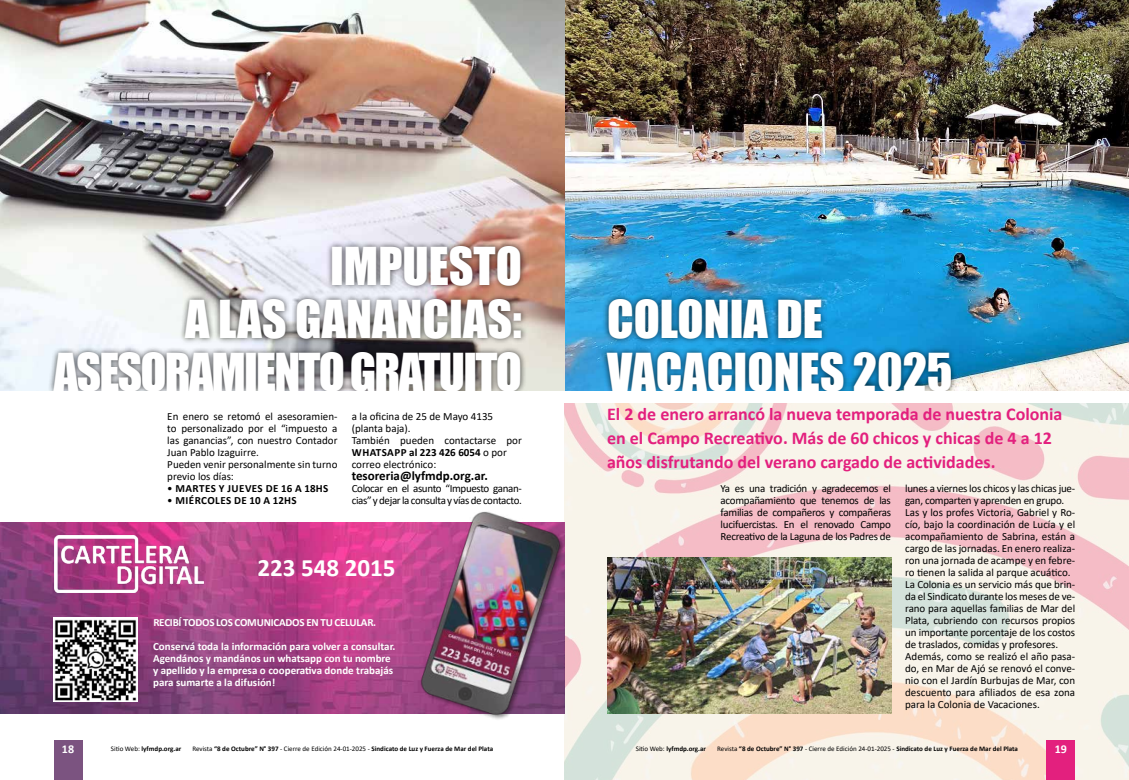
<style>
.page{position:relative;width:1129px;height:780px;background:#fff}
.page>*{position:absolute;margin:0;border:0;box-sizing:border-box;transform-origin:0 0}
.t1{font:48px/53px "Impact";letter-spacing:-.04em;color:#fff;text-align:right}
.t2{font:48px/53px "Impact";color:#fff}
.t3{font:700 25px "Calibri";color:#fff}
.t4{font:700 18px/24px "Calibri";color:#e3207e}
.t5{font:700 13px "Calibri";color:#000}
.t6{font:700 12px "Calibri";color:#fff}
.t7{font:11px/12px "Calibri";letter-spacing:-.01em;color:#000}
.t8{font:700 11px/12px "Calibri";letter-spacing:-.005em;color:#fff}
.t9{font:11px/12px "Calibri";letter-spacing:-.03em;color:#000}
.t10{font:700 11px "Calibri";letter-spacing:.04em;color:#000}
.t11{font:700 7px "Calibri";color:#000}
.s1{font-weight:400}
.s2{font-weight:700}
</style>
<div class="page">
<img style="left:564px;top:0;width:564px;height:780px">
<div style="left:600px;top:293px;width:357px;height:104px;background:#000;opacity:.75"></div>
<div style="left:564px;top:390px;width:564px;height:12px;background:#fff"></div>
<div style="left:1046px;top:740px;width:28px;height:40px;background:#e3207e"></div>
<div style="left:54px;top:740px;width:28px;height:40px;background:#7b5380"></div>
<img style="left:0;top:0;width:564px;height:390px">
<div style="left:47px;top:240px;width:480px;height:157px;background:#000;opacity:.75"></div>
<img style="left:607px;top:558px;width:283px;height:155px">
<div style="left:0;top:390px;width:564px;height:12px;background:#fff"></div>
<img style="left:0;top:522px;width:411px;height:191px">
<img style="left:54px;top:536px;width:149px;height:56px">
<img style="left:411px;top:511px;width:153px;height:209px">
<img style="left:54px;top:617px;width:83px;height:84px">
<h1 class="t1" style="left:54px;top:238px;width:469px">IMPUESTO<br>A LAS GANANCIAS:<br>ASESORAMIENTO GRATUITO</h1>
<p class="t7" style="left:167px;top:410px;width:172px">En enero se retomó el asesoramien&shy;to personalizado por el “impuesto a las ganancias”, con nuestro Contador<br>Juan Pablo Izaguirre.<br>Pueden venir personalmente sin turno previo los días:</p>
<p class="t10" style="left:167px;top:481px;width:162px"><span class="s1">•</span> MARTES Y JUEVES DE 16 A 18HS</p>
<p class="t10" style="left:167px;top:493px;width:131px"><span class="s1">•</span> MIÉRCOLES DE 10 A 12HS</p>
<p class="t7" style="left:351px;top:410px;width:172px">a la oficina de 25 de Mayo 4135 (planta baja).<br>También pueden contactarse por<br><span class="s2">WHATSAPP al 223 426 6054</span> o por correo electrónico:</p>
<p class="t5" style="left:351px;top:466px;width:137px">tesoreria@lyfmdp.org.ar.</p>
<p class="t9" style="left:351px;top:482px;width:172px">Colocar en el asunto “Impuesto ganan&shy;cias” y dejar la consulta y vías de contacto.</p>
<h2 class="t3" style="left:257px;top:550px;width:140px">223 548 2015</h2>
<p class="t8" style="left:153px;top:610px;width:244px;line-height:24px">RECIBÍ TODOS LOS COMUNICADOS EN TU CELULAR.<br>Conservá toda la información para volver a consultar.</p>
<p class="t8" style="left:153px;top:652px;width:241px">Agendános y mandános un whatsapp con tu nombre y apellido y la empresa o cooperativa donde trabajás para sumarte a la difusión!</p>
<h1 class="t2" style="left:607px;top:291px;width:347px">COLONIA DE<br>VACACIONES 2025</h1>
<h3 class="t4" style="left:607px;top:402px;width:457px">El 2 de enero arrancó la nueva temporada de nuestra Colonia en el Campo Recreativo. Más de 60 chicos y chicas de 4 a 12 años disfrutando del verano cargado de actividades.</h3>
<p class="t7" style="left:720px;top:482px;width:172px;text-align:justify">Ya es una tradición y agradecemos el acompañamiento que tenemos de las familias de compañeros y compañeras lucifuercistas. En el renovado Campo Recreativo de la Laguna de los Padres de</p>
<p class="t7" style="left:904px;top:482px;width:171px">lunes a viernes los chicos y las chicas jue&shy;gan, comparten y aprenden en grupo.<br>Las y los profes Victoria, Gabriel y Ro&shy;cío, bajo la coordinación de Lucía y el acompañamiento de Sabrina, están a cargo de las jornadas. En enero realiza&shy;ron una jornada de acampe y en febre&shy;ro tienen la salida al parque acuático.<br>La Colonia es un servicio más que brin&shy;da el Sindicato durante los meses de ve&shy;rano para aquellas familias de Mar del Plata, cubriendo con recursos propios un importante porcentaje de los costos de traslados, comidas y profesores.<br>Además, como se realizó el año pasa&shy;do, en Mar de Ajó se renovó el conve&shy;nio con el Jardín Burbujas de Mar, con descuento para afiliados de esa zona para la Colonia de Vacaciones.</p>
<p class="t6" style="left:62px;top:740px;width:14px">18</p>
<p class="t11" style="left:635px;top:743px;width:72px"><span class="s1">Sitio Web:</span> lyfmdp.org.ar</p>
<p class="t11" style="left:717px;top:743px;width:302px"><span class="s1">Revista</span> “8 de Octubre” N° 397 <span class="s1">- Cierre de Edición 24-01-2025 -</span> Sindicato de Luz y Fuerza de Mar del Plata</p>
<p class="t6" style="left:1054px;top:740px;width:14px">19</p>
<p class="t11" style="left:111px;top:743px;width:72px"><span class="s1">Sitio Web:</span> lyfmdp.org.ar</p>
<p class="t11" style="left:192px;top:743px;width:302px"><span class="s1">Revista</span> “8 de Octubre” N° 397 <span class="s1">- Cierre de Edición 24-01-2025 -</span> Sindicato de Luz y Fuerza de Mar del Plata</p>
</div>
